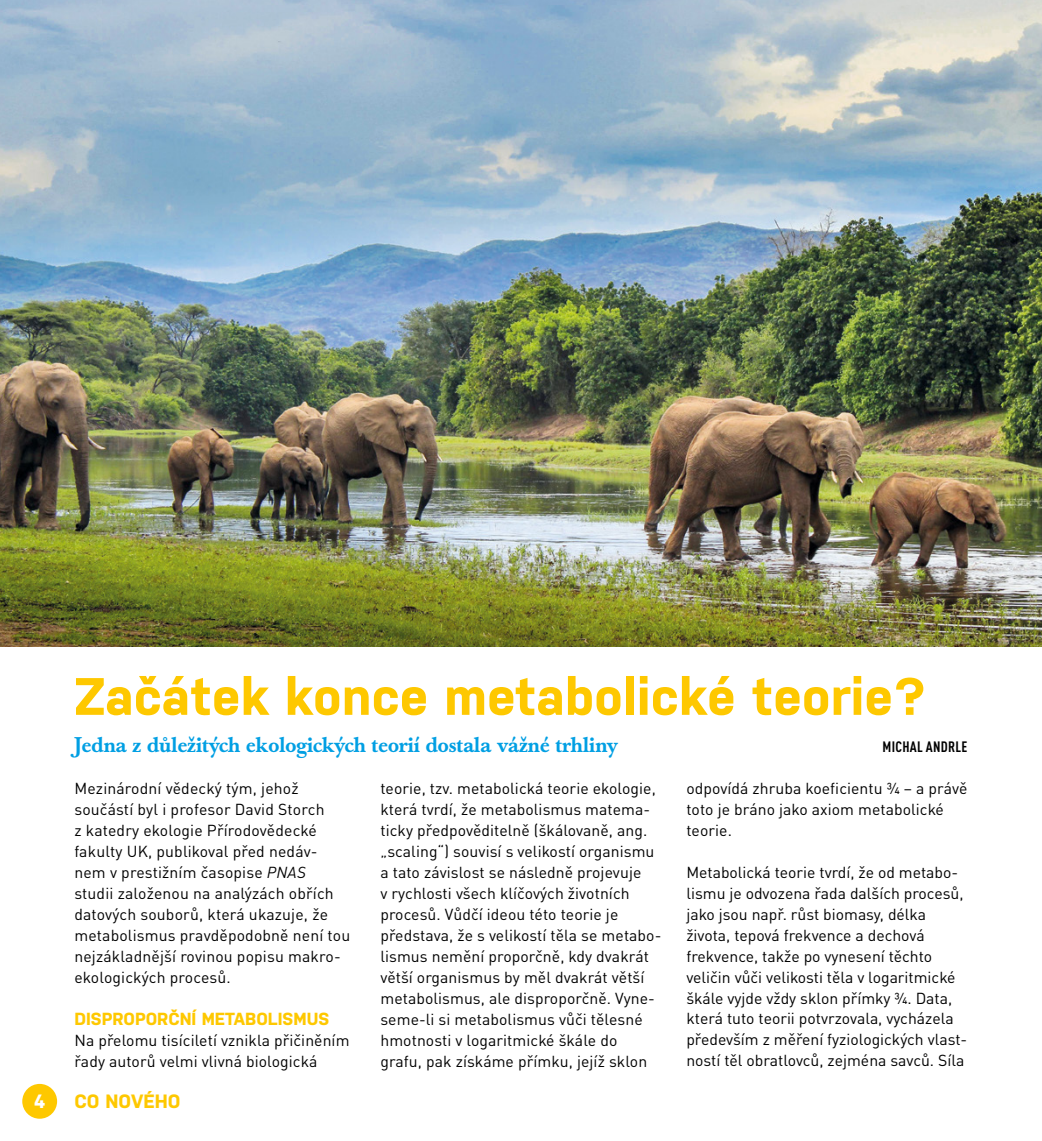
<style>
.page{position:relative;width:1042px;height:1141px;background:#fff}
.page>*{position:absolute;margin:0;border:0;box-sizing:border-box;transform-origin:0 0}
.t1{font:700 52.5px "Nudista";color:#fec800}
.t2{font:500 21px "Baskerville Book Pro";color:#009fe3}
.t3{font:700 19.25px "Nudista";color:#fec800}
.t4{font:700 19.25px "Nudista";color:#fff}
.t5{font:700 17.5px "Nudista";color:#fec800}
.t6{font:15.75px/21px "DIN Pro";letter-spacing:.005em;color:#000}
.t7{font:700 condensed 14.88px "DIN Pro";letter-spacing:.02em;color:#000}
.s1{font-style:italic}
</style>
<div class="page">
<img style="left:0;top:0;width:1042px;height:647px">
<div style="left:22px;top:1084px;width:35px;height:35px;background:#fec800;border-radius:50%"></div>
<h1 class="t1" style="left:74px;top:658px;width:853px">ZAČÁTEK KONCE METABOLICKÉ TEORIE?</h1>
<h2 class="t2" style="left:74px;top:731px;width:545px">Jedna z důležitých ekologických teorií dostala vážné trhliny</h2>
<p class="t7" style="left:882px;top:735px;width:86px">MICHAL ANDRLE</p>
<p class="t6" style="left:74px;top:776px;width:277px">Mezinárodní vědecký tým, jehož součástí byl i profesor David Storch<br>z katedry ekologie Přírodovědecké fakulty UK, publikoval před nedáv&shy;nem v prestižním časopise <span class="s1">PNAS<br></span>studii založenou na analýzách obřích datových souborů, která ukazuje, že metabolismus pravděpodobně není tou nejzákladnější rovinou popisu makro&shy;ekologických procesů.</p>
<p class="t5" style="left:74px;top:1006px;width:256px">DISPROPORČNÍ METABOLISMUS</p>
<p class="t6" style="left:74px;top:1028px;width:277px">Na přelomu tisíciletí vznikla přičiněním řady autorů velmi vlivná biologická</p>
<p class="t4" style="left:34px;top:1088px;width:13px">4</p>
<p class="t3" style="left:74px;top:1088px;width:107px">CO NOVÉHO</p>
<p class="t6" style="left:380px;top:776px;width:282px">teorie, tzv. metabolická teorie ekologie, která tvrdí, že metabolismus matema&shy;ticky předpověditelně (škálovaně, ang. „scaling“) souvisí s velikostí organismu a tato závislost se následně projevuje<br>v rychlosti všech klíčových životních procesů. Vůdčí ideou této teorie je představa, že s velikostí těla se metabo&shy;lismus nemění proporčně, kdy dvakrát větší organismus by měl dvakrát větší metabolismus, ale disproporčně. Vyne&shy;seme-li si metabolismus vůči tělesné hmotnosti v logaritmické škále do grafu, pak získáme přímku, jejíž sklon</p>
<p class="t6" style="left:686px;top:776px;width:282px">odpovídá zhruba koeficientu ¾ – a právě toto je bráno jako axiom metabolické teorie.</p>
<p class="t6" style="left:686px;top:860px;width:282px">Metabolická teorie tvrdí, že od metabo&shy;lismu je odvozena řada dalších procesů, jako jsou např. růst biomasy, délka života, tepová frekvence a dechová frekvence, takže po vynesení těchto veličin vůči velikosti těla v logaritmické škále vyjde vždy sklon přímky ¾. Data, která tuto teorii potvrzovala, vycházela především z měření fyziologických vlast&shy;ností těl obratlovců, zejména savců. Síla</p>
</div>
